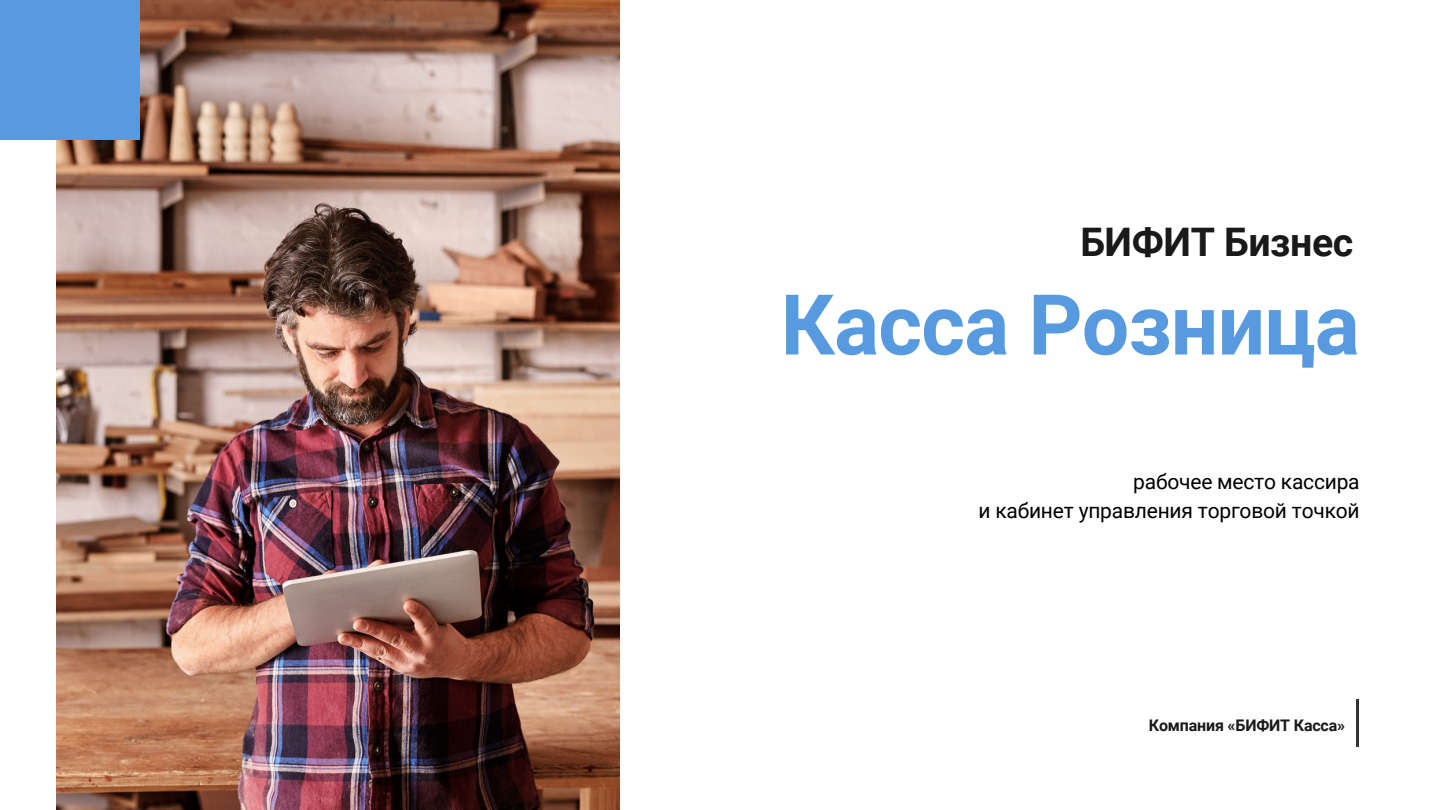
<style>
.page{position:relative;width:1440px;height:810px;background:#fff}
.page>*{position:absolute;margin:0;border:0;box-sizing:border-box;transform-origin:0 0}
.t1{font:700 84px "Roboto";letter-spacing:-.01em;color:#579adf}
.t2{font:700 39.4px "Roboto";letter-spacing:-.01em;color:#191919}
.t3{font:21px/29.2px "Roboto";letter-spacing:-.01em;color:#000;text-align:right}
.t4{font:700 16px "Roboto";letter-spacing:-.01em;color:#191919}
</style>
<div class="page">
<img style="left:57px;top:0;width:562px;height:810px">
<div style="left:0;top:0;width:140px;height:140px;background:#579adf"></div>
<hr style="left:1356px;top:699px;width:3px;height:48px;background:#333">
<h2 class="t2" style="left:1080px;top:219px;width:275px">БИФИТ Бизнес</h2>
<h1 class="t1" style="left:781px;top:277px;width:581px">Касса Розница</h1>
<p class="t3" style="left:978px;top:467px;width:383px">рабочее место кассира<br>и кабинет управления торговой точкой</p>
<p class="t4" style="left:1149px;top:716px;width:198px">Компания «БИФИТ Касса»</p>
</div>
